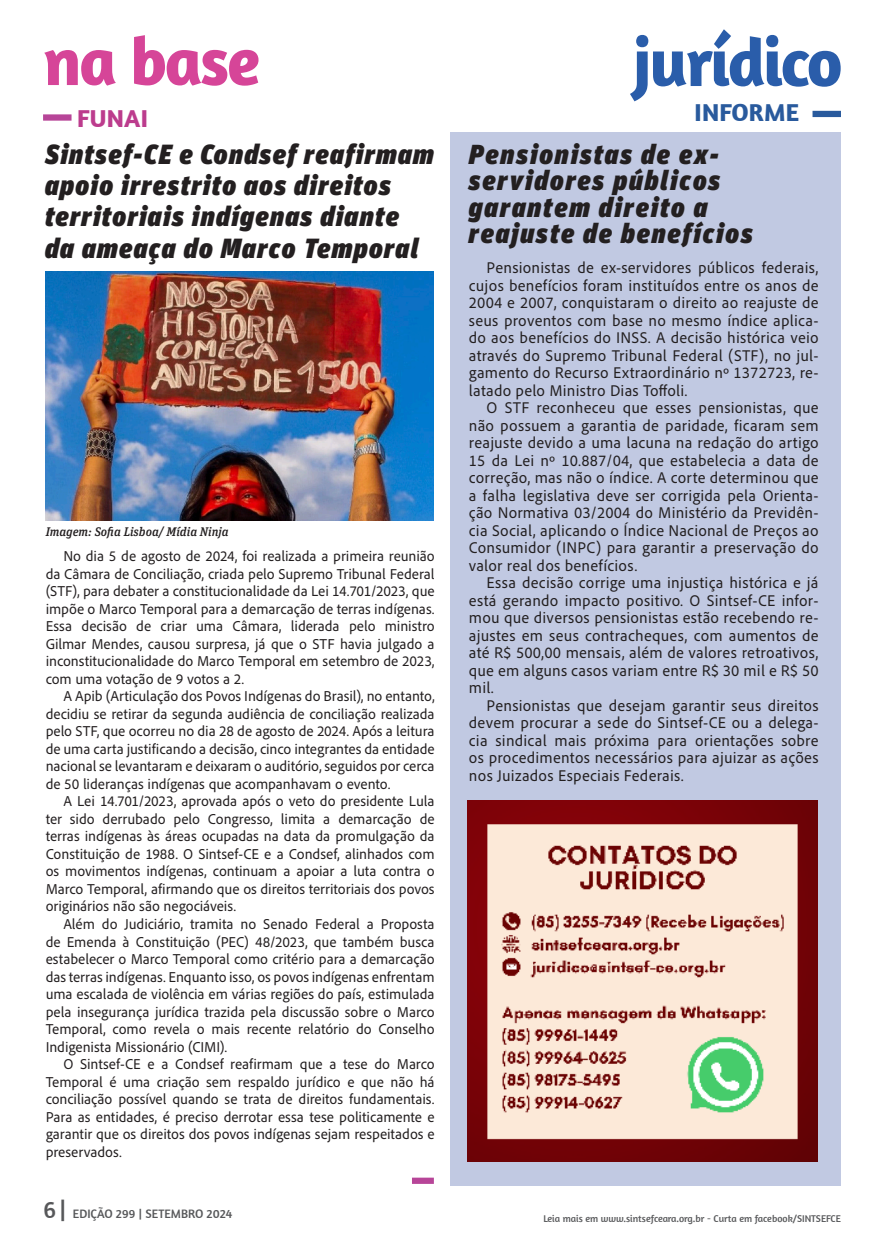
<style>
.page{position:relative;width:886px;height:1241px;background:#fff}
.page>*{position:absolute;margin:0;border:0;box-sizing:border-box;transform-origin:0 0}
.cabeça_de_página{font:700 68.75px "Amaranth";letter-spacing:-.03em;color:#2a5daa}
.cabeça_de_página-2{font:700 68.75px "Amaranth";letter-spacing:-.03em;color:#d64598}
.t1{font:italic 900 27.75px/31.2px "FF Unit Pro";letter-spacing:.05em;color:#231f20}
.t2{font:italic 900 27.5px/26.2px "FF Unit Pro";letter-spacing:.07em;color:#231f20}
.t3{font:700 25px "Amaranth";letter-spacing:.01em;color:#295a9d}
.t4{font:700 25px "Amaranth";letter-spacing:.01em;color:#bc3c8d}
.t5{font:16.25px/17.5px "Adobe Clean UX";letter-spacing:.01em;color:#231f20;text-align:justify}
.t6{font:15px/17.5px "Adobe Clean UX";letter-spacing:-.005em;color:#231f20;text-align:justify}
.t7{font:italic 500 12.5px "FF Unit Slab Pro";color:#231f20}
.t8{font:12.5px "Amaranth";color:#57585a}
.t9{font:10px "Amaranth";color:#57585a}
.s1{font-size:25px}
</style>
<div class="page">
<div style="left:450px;top:132px;width:391px;height:1053px;background:#c1c9e2"></div>
<div style="left:43px;top:114px;width:29px;height:7px;background:#b74598"></div>
<div style="left:812px;top:111px;width:29px;height:6px;background:#295a9d"></div>
<div style="left:412px;top:1177px;width:22px;height:6px;background:#b74598"></div>
<img style="left:45px;top:271px;width:389px;height:250px">
<img style="left:468px;top:800px;width:350px;height:360px">
<p class="cabeça_de_página" style="left:633px;top:19px;width:211px">jurídico</p>
<p class="cabeça_de_página-2" style="left:43px;top:18px;width:218px">na base</p>
<p class="t4" style="left:77px;top:103px;width:72px">FUNAI</p>
<p class="t3" style="left:694px;top:96px;width:106px">INFORME</p>
<p class="t1" style="left:45px;top:137px;width:390px">Sintsef-CE e Condsef reafirmam apoio irrestrito aos direitos territoriais indígenas diante da ameaça do Marco Temporal</p>
<p class="t7" style="left:46px;top:523px;width:184px">Imagem: Sofia Lisboa/ Mídia Ninja</p>
<p class="t6" style="left:46px;top:547px;width:391px;text-indent:18px">No dia 5 de agosto de 2024, foi realizada a primeira reunião da Câmara de Conciliação, criada pelo Supremo Tribunal Federal (STF), para debater a constitucionalidade da Lei 14.701/2023, que impõe o Marco Temporal para a demarcação de terras indígenas.<br>Essa decisão de criar uma Câmara, liderada pelo ministro Gilmar Mendes, causou surpresa, já que o STF havia julgado a inconstitucionalidade do Marco Temporal em setembro de 2023, com uma votação de 9 votos a 2.</p>
<p class="t6" style="left:46px;top:687px;width:391px;text-indent:18px">A Apib (Articulação dos Povos Indígenas do Brasil), no entanto, decidiu se retirar da segunda audiência de conciliação realizada pelo STF, que ocorreu no dia 28 de agosto de 2024. Após a leitura de uma carta justificando a decisão, cinco integrantes da entidade nacional se levantaram e deixaram o auditório, seguidos por cerca de 50 lideranças indígenas que acompanhavam o evento.</p>
<p class="t6" style="left:46px;top:792px;width:391px;text-indent:18px">A Lei 14.701/2023, aprovada após o veto do presidente Lula ter sido derrubado pelo Congresso, limita a demarcação de terras indígenas às áreas ocupadas na data da promulgação da Constituição de 1988. O Sintsef-CE e a Condsef, alinhados com os movimentos indígenas, continuam a apoiar a luta contra o Marco Temporal, afirmando que os direitos territoriais dos povos originários não são negociáveis.</p>
<p class="t6" style="left:46px;top:914px;width:391px;text-indent:18px">Além do Judiciário, tramita no Senado Federal a Proposta de Emenda à Constituição (PEC) 48/2023, que também busca estabelecer o Marco Temporal como critério para a demarcação das terras indígenas. Enquanto isso, os povos indígenas enfrentam uma escalada de violência em várias regiões do país, estimulada pela insegurança jurídica trazida pela discussão sobre o Marco Temporal, como revela o mais recente relatório do Conselho Indigenista Missionário (CIMI).</p>
<p class="t6" style="left:46px;top:1054px;width:391px;text-indent:18px">O Sintsef-CE e a Condsef reafirmam que a tese do Marco Temporal é uma criação sem respaldo jurídico e que não há conciliação possível quando se trata de direitos fundamentais.<br>Para as entidades, é preciso derrotar essa tese politicamente e garantir que os direitos dos povos indígenas sejam respeitados e preservados.</p>
<p class="t8" style="left:43px;top:1206px;width:191px"><span class="s1">6 |</span> EDIÇÃO 299 | SETEMBRO 2024</p>
<p class="t2" style="left:469px;top:140px;width:286px">Pensionistas de ex&shy;servidores públicos garantem direito a reajuste de benefícios</p>
<p class="t5" style="left:469px;top:258px;width:351px;text-indent:18px">Pensionistas de ex-servidores públicos federais, cujos benefícios foram instituídos entre os anos de 2004 e 2007, conquistaram o direito ao reajuste de seus proventos com base no mesmo índice aplica&shy;do aos benefícios do INSS. A decisão histórica veio através do Supremo Tribunal Federal (STF), no jul&shy;gamento do Recurso Extraordinário nº 1372723, re&shy;latado pelo Ministro Dias Toffoli.</p>
<p class="t5" style="left:469px;top:398px;width:351px;text-indent:18px">O STF reconheceu que esses pensionistas, que não possuem a garantia de paridade, ficaram sem reajuste devido a uma lacuna na redação do artigo 15 da Lei nº 10.887/04, que estabelecia a data de correção, mas não o índice. A corte determinou que a falha legislativa deve ser corrigida pela Orienta&shy;ção Normativa 03/2004 do Ministério da Previdên&shy;cia Social, aplicando o Índice Nacional de Preços ao Consumidor (INPC) para garantir a preservação do valor real dos benefícios.</p>
<p class="t5" style="left:469px;top:573px;width:351px;text-indent:18px">Essa decisão corrige uma injustiça histórica e já está gerando impacto positivo. O Sintsef-CE infor&shy;mou que diversos pensionistas estão recebendo re&shy;ajustes em seus contracheques, com aumentos de até R$ 500,00 mensais, além de valores retroativos, que em alguns casos variam entre R$ 30 mil e R$ 50 mil.</p>
<p class="t5" style="left:469px;top:696px;width:351px;text-indent:18px">Pensionistas que desejam garantir seus direitos devem procurar a sede do Sintsef-CE ou a delega&shy;cia sindical mais próxima para orientações sobre os procedimentos necessários para ajuizar as ações nos Juizados Especiais Federais.</p>
<p class="t9" style="left:543px;top:1212px;width:299px">Leia mais em www.sintsefceara.org.br - Curta em facebook/SINTSEFCE</p>
</div>
